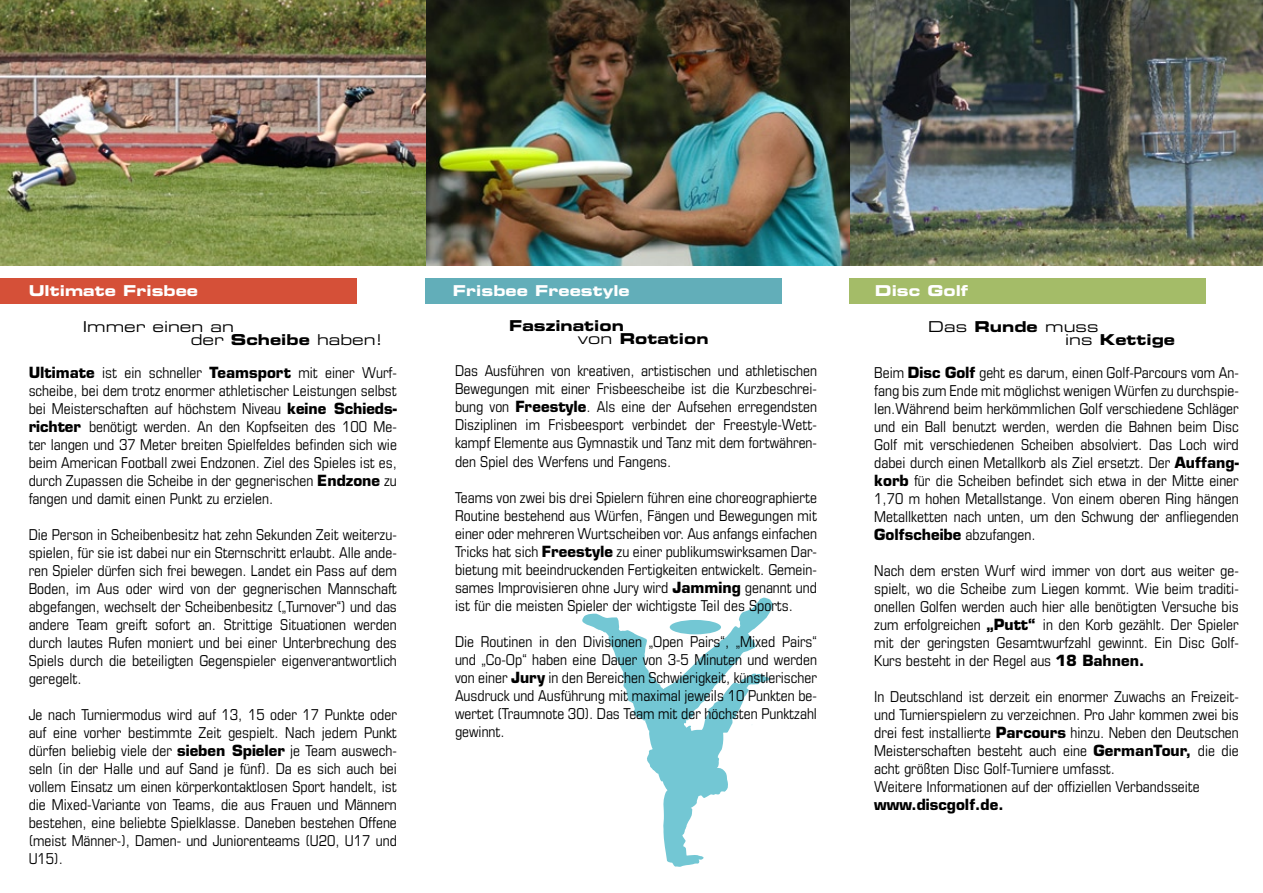
<style>
.page{position:relative;width:1263px;height:893px;background:#fff}
.page>*{position:absolute;margin:0;border:0;box-sizing:border-box;transform-origin:0 0}
.t1{font:condensed 15px/18px "Eurostile";color:#000;text-align:justify}
.t2{font:15px/13.5px "Eurostile Extended Two";color:#000}
.t3{font:15px "Eurostile Bold Extended Two";color:#fff}
.t4{font:15px/13.5px "Eurostile Bold Extended Two";color:#000}
.t5{font:700 15px "Eurostile";color:#000}
.s1{font-family:"Eurostile Bold Extended Two"}
.s2{font-weight:700;font-stretch:normal}
.s3{font-family:"Eurostile Extended Two"}
</style>
<div class="page">
<svg style="left:582px;top:598px;width:191px;height:269px"></svg>
<div style="left:670px;top:620px;width:51px;height:14px;background:#73c7d4;border-radius:50%"></div>
<div style="left:0;top:278px;width:356px;height:25px;background:#d55038"></div>
<img style="left:0;top:0;width:1263px;height:266px">
<div style="left:425px;top:279px;width:357px;height:25px;background:#62aeb9"></div>
<div style="left:849px;top:279px;width:357px;height:25px;background:#a4bc68"></div>
<p class="t3" style="left:29px;top:280px;width:171px">Ultimate Frisbee</p>
<p class="t3" style="left:453px;top:280px;width:178px">Frisbee Freestyle</p>
<p class="t3" style="left:875px;top:280px;width:95px">Disc Golf</p>
<p class="t2" style="left:191px;top:319px;width:194px;text-indent:-108px">Immer einen an<br>der <span class="s1">Scheibe</span> haben!</p>
<p class="t1" style="left:29px;top:363px;width:370px"><span class="s2">Ultimate</span> ist ein schneller <span class="s2">Teamsport</span> mit einer Wurf&shy;scheibe, bei dem trotz enormer athletischer Leistungen selbst bei Meisterschaften auf höchstem Niveau <span class="s2">keine Schieds&shy;richter</span> benötigt werden. An den Kopfseiten des 100 Me&shy;ter langen und 37 Meter breiten Spielfeldes befinden sich wie beim American Football zwei Endzonen. Ziel des Spieles ist es, durch Zupassen die Scheibe in der gegnerischen <span class="s2">Endzone</span> zu fangen und damit einen Punkt zu erzielen.</p>
<p class="t1" style="left:29px;top:525px;width:370px">Die Person in Scheibenbesitz hat zehn Sekunden Zeit weiterzu&shy;spielen, für sie ist dabei nur ein Sternschritt erlaubt. Alle ande&shy;ren Spieler dürfen sich frei bewegen. Landet ein Pass auf dem Boden, im Aus oder wird von der gegnerischen Mannschaft abgefangen, wechselt der Scheibenbesitz („Turnover“) und das andere Team greift sofort an. Strittige Situationen werden durch lautes Rufen moniert und bei einer Unterbrechung des Spiels durch die beteiligten Gegenspieler eigenverantwortlich geregelt.</p>
<p class="t1" style="left:29px;top:705px;width:370px">Je nach Turniermodus wird auf 13, 15 oder 17 Punkte oder auf eine vorher bestimmte Zeit gespielt. Nach jedem Punkt dürfen beliebig viele der <span class="s2">sieben Spieler</span> je Team auswech&shy;seln (in der Halle und auf Sand je fünf). Da es sich auch bei vollem Einsatz um einen körperkontaktlosen Sport handelt, ist die Mixed-Variante von Teams, die aus Frauen und Männern bestehen, eine beliebte Spielklasse. Daneben bestehen Offene (meist Männer-), Damen- und Juniorenteams (U20, U17 und U15).</p>
<p class="t4" style="left:578px;top:318px;width:132px;text-indent:-69px">Faszination<br><span class="s3">von</span> Rotation</p>
<p class="t1" style="left:455px;top:362px;width:363px">Das Ausführen von kreativen, artistischen und athletischen Bewegungen mit einer Frisbeescheibe ist die Kurzbeschrei&shy;bung von <span class="s2">Freestyle</span>. Als eine der Aufsehen erregendsten Disziplinen im Frisbeesport verbindet der Freestyle-Wett&shy;kampf Elemente aus Gymnastik und Tanz mit dem fortwähren&shy;den Spiel des Werfens und Fangens.</p>
<p class="t1" style="left:455px;top:488px;width:363px">Teams von zwei bis drei Spielern führen eine choreographierte Routine bestehend aus Würfen, Fängen und Bewegungen mit einer oder mehreren Wurtscheiben vor. Aus anfangs einfachen Tricks hat sich <span class="s2">Freestyle</span> zu einer publikumswirksamen Dar&shy;bietung mit beeindruckenden Fertigkeiten entwickelt. Gemein&shy;sames Improvisieren ohne Jury wird <span class="s2">Jamming</span> genannt und ist für die meisten Spieler der wichtigste Teil des Sports.</p>
<p class="t1" style="left:455px;top:632px;width:363px">Die Routinen in den Divisionen „Open Pairs“, „Mixed Pairs“ und „Co-Op“ haben eine Dauer von 3-5 Minuten und werden von einer <span class="s2">Jury</span> in den Bereichen Schwierigkeit, künstlerischer Ausdruck und Ausführung mit maximal jeweils 10 Punkten be&shy;wertet (Traumnote 30). Das Team mit der höchsten Punktzahl gewinnt.</p>
<p class="t2" style="left:928px;top:319px;width:172px">Das <span class="s1">Runde</span> muss</p>
<p class="t4" style="left:1065px;top:333px;width:111px"><span class="s3">ins</span> Kettige</p>
<p class="t1" style="left:874px;top:363px;width:366px">Beim <span class="s2">Disc Golf</span> geht es darum, einen Golf-Parcours vom An&shy;fang bis zum Ende mit möglichst wenigen Würfen zu durchspie&shy;len.Während beim herkömmlichen Golf verschiedene Schläger und ein Ball benutzt werden, werden die Bahnen beim Disc Golf mit verschiedenen Scheiben absolviert. Das Loch wird dabei durch einen Metallkorb als Ziel ersetzt. Der <span class="s2">Auffang&shy;korb</span> für die Scheiben befindet sich etwa in der Mitte einer 1,70 m hohen Metallstange. Von einem oberen Ring hängen Metallketten nach unten, um den Schwung der anfliegenden <span class="s2">Golfscheibe</span> abzufangen.</p>
<p class="t1" style="left:874px;top:561px;width:366px">Nach dem ersten Wurf wird immer von dort aus weiter ge&shy;spielt, wo die Scheibe zum Liegen kommt. Wie beim traditi&shy;onellen Golfen werden auch hier alle benötigten Versuche bis zum erfolgreichen <span class="s2">„Putt“</span> in den Korb gezählt. Der Spieler mit der geringsten Gesamtwurfzahl gewinnt. Ein Disc Golf-Kurs besteht in der Regel aus <span class="s2">18 Bahnen.</span></p>
<p class="t1" style="left:874px;top:687px;width:366px;text-align:left">In Deutschland ist derzeit ein enormer Zuwachs an Freizeit&shy;und Turnierspielern zu verzeichnen. Pro Jahr kommen zwei bis drei fest installierte <span class="s2">Parcours</span> hinzu. Neben den Deutschen Meisterschaften besteht auch eine <span class="s2">GermanTour,</span> die die acht größten Disc Golf-Turniere umfasst.<br>Weitere Informationen auf der offiziellen Verbandsseite</p>
<p class="t5" style="left:874px;top:795px;width:131px">www.discgolf.de.</p>
</div>
